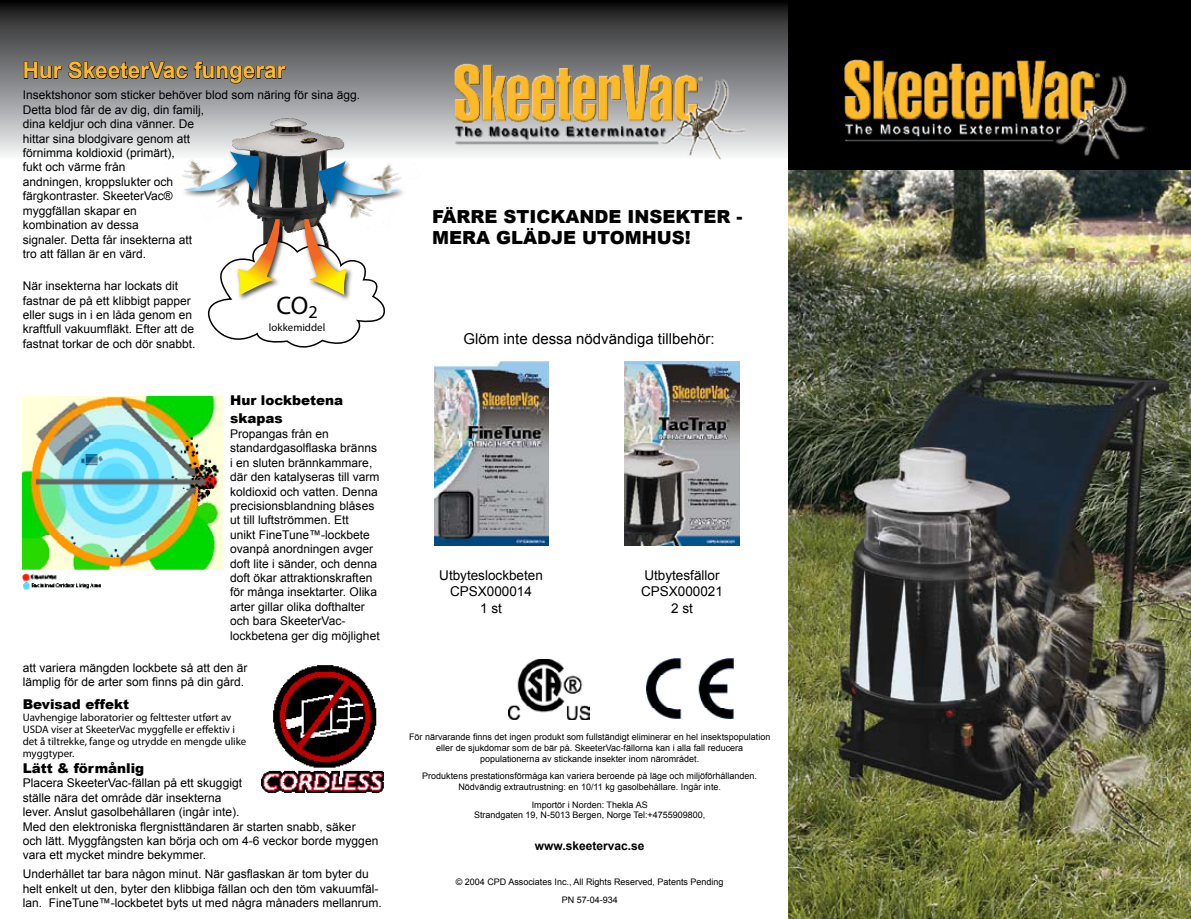
<style>
.page{position:relative;width:1191px;height:919px;background:#fff}
.page>*{position:absolute;margin:0;border:0;box-sizing:border-box;transform-origin:0 0}
.t1{font:25.5px "Myriad Pro";color:#000}
.t2{font:700 22.5px "Arial";color:#fdb827}
.t3{font:900 18px/21.6px "Arial";color:#000}
.t4{font:15px "Arial";color:#000}
.t5{font:13.5px/16.2px "Arial";color:#000;text-align:center}
.t6{font:900 13.5px/18px "Arial";color:#000}
.t7{font:12px/14.4px "Arial";color:#000}
.t8{font:700 12px "Arial";color:#000}
.t9{font:10.8px/12px "Myriad Pro";color:#000}
.t10{font:9px/10.8px "Arial";color:#000;text-align:center}
</style>
<div class="page">
<svg style="left:0;top:0;width:788px;height:156px;background:#6d6e70"></svg>
<svg style="left:24px;top:62px;width:38px;height:17px"></svg>
<svg style="left:68px;top:61px;width:120px;height:18px;background:#535456"></svg>
<svg style="left:194px;top:61px;width:92px;height:22px;background:#5c5d5f"></svg>
<img style="left:222px;top:119px;width:135px;height:100px">
<div style="left:234px;top:215px;width:53px;height:87px;background:#000;opacity:.75"></div>
<div style="left:301px;top:215px;width:53px;height:87px;background:#000;opacity:.75"></div>
<svg style="left:207px;top:219px;width:178px;height:129px"></svg>
<div style="left:181px;top:148px;width:86px;height:51px;background:#000;opacity:.75"></div>
<svg style="left:218px;top:151px;width:43px;height:46px"></svg>
<div style="left:314px;top:158px;width:92px;height:53px;background:#000;opacity:.75"></div>
<svg style="left:318px;top:161px;width:46px;height:44px"></svg>
<img style="left:364px;top:145px;width:64px;height:63px">
<img style="left:342px;top:191px;width:52px;height:40px">
<img style="left:154px;top:144px;width:64px;height:55px">
<img style="left:192px;top:178px;width:58px;height:48px">
<img style="left:452px;top:61px;width:297px;height:99px">
<img style="left:509px;top:659px;width:80px;height:60px">
<img style="left:261px;top:665px;width:123px;height:127px">
<img style="left:22px;top:396px;width:200px;height:194px">
<img style="left:434px;top:361px;width:114px;height:184px">
<img style="left:624px;top:362px;width:115px;height:183px">
<div style="left:788px;top:0;width:403px;height:268px;background:#000"></div>
<img style="left:844px;top:59px;width:301px;height:101px">
<img style="left:788px;top:171px;width:403px;height:747px">
<img style="left:647px;top:658px;width:86px;height:60px">
<h2 class="t2" style="left:23px;top:55px;width:264px">Hur SkeeterVac fungerar</h2>
<p class="t7" style="left:23px;top:88px;width:339px">Insektshonor som sticker behöver blod som näring för sina ägg.<br>Detta blod får de av dig, din familj,<br>dina keldjur och dina vänner. De<br>hittar sina blodgivare genom att<br>förnimma koldioxid (primärt),<br>fukt och värme från<br>andningen, kroppslukter och<br>färgkontraster. SkeeterVac®<br>myggfällan skapar en<br>kombination av dessa<br>signaler. Detta får insekterna att<br>tro att fällan är en värd.</p>
<p class="t7" style="left:23px;top:279px;width:174px">När insekterna har lockats dit fastnar de på ett klibbigt papper eller sugs in i en låda genom en kraftfull vakuumfläkt. Efter att de fastnat torkar de och dör snabbt.</p>
<h1 class="t1" style="left:276px;top:290px;width:43px">CO<sub>2</sub></h1>
<p class="t9" style="left:269px;top:321px;width:58px">lokkemiddel</p>
<p class="t6" style="left:230px;top:391px;width:115px">Hur lockbetena skapas</p>
<p class="t7" style="left:230px;top:426px;width:151px">Propangas från en standardgasolflaska bränns i en sluten brännkammare, där den katalyseras till varm koldioxid och vatten. Denna precisionsblandning blåses ut till luftströmmen. Ett<br>unikt FineTune™-lockbete ovanpå anordningen avger doft lite i sänder, och denna doft ökar attraktionskraften för många insektarter. Olika arter gillar olika dofthalter och bara SkeeterVac&shy;lockbetena ger dig möjlighet</p>
<p class="t7" style="left:23px;top:660px;width:226px">att variera mängden lockbete så att den är lämplig för de arter som finns på din gård.</p>
<p class="t6" style="left:23px;top:694px;width:108px">Bevisad effekt</p>
<p class="t9" style="left:23px;top:710px;width:225px">Uavhengige laboratorier og felttester utført av USDA viser at SkeeterVac myggfelle er effektiv i det å tiltrekke, fange og utrydde en mengde ulike myggtyper.</p>
<p class="t6" style="left:23px;top:758px;width:123px">Lätt &amp; förmånlig</p>
<p class="t7" style="left:23px;top:776px;width:357px">Placera SkeeterVac-fällan på ett skuggigt<br>ställe nära det område där insekterna<br>lever. Anslut gasolbehållaren (ingår inte).<br>Med den elektroniska flergnisttändaren är starten snabb, säker<br>och lätt. Myggfångsten kan börja och om 4-6 veckor borde myggen vara ett mycket mindre bekymmer.</p>
<p class="t7" style="left:23px;top:866px;width:360px">Underhållet tar bara någon minut. När gasflaskan är tom byter du helt enkelt ut den, byter den klibbiga fällan och den töm vakuumfäl&shy;lan. FineTune™-lockbetet byts ut med några månaders mellanrum.</p>
<h3 class="t3" style="left:432px;top:205px;width:312px">FÄRRE STICKANDE INSEKTER -<br>MERA GLÄDJE UTOMHUS!</h3>
<p class="t4" style="left:463px;top:328px;width:252px">Glöm inte dessa nödvändiga tillbehör:</p>
<p class="t5" style="left:439px;top:567px;width:105px">Utbyteslockbeten<br>CPSX000014<br>1 st</p>
<p class="t5" style="left:641px;top:567px;width:83px">Utbytesfällor<br>CPSX000021<br>2 st</p>
<p class="t10" style="left:409px;top:731px;width:363px">För närvarande finns det ingen produkt som fullständigt eliminerar en hel insektspopulation eller de sjukdomar som de bär på. SkeeterVac-fällorna kan i alla fall reducera populationerna av stickande insekter inom närområdet.</p>
<p class="t10" style="left:422px;top:770px;width:336px">Produktens prestationsförmåga kan variera beroende på läge och miljöförhållanden.<br>Nödvändig extrautrustning: en 10/11 kg gasolbehållare. Ingår inte.</p>
<p class="t10" style="left:474px;top:799px;width:233px">Importör i Norden: Thekla AS<br>Strandgaten 19, N-5013 Bergen, Norge Tel:+4755909800,</p>
<p class="t8" style="left:535px;top:838px;width:111px">www.skeetervac.se</p>
<p class="t10" style="left:456px;top:873px;width:269px;line-height:17.5px">© 2004 CPD Associates Inc., All Rights Reserved, Patents Pending<br>PN 57-04-934</p>
</div>
